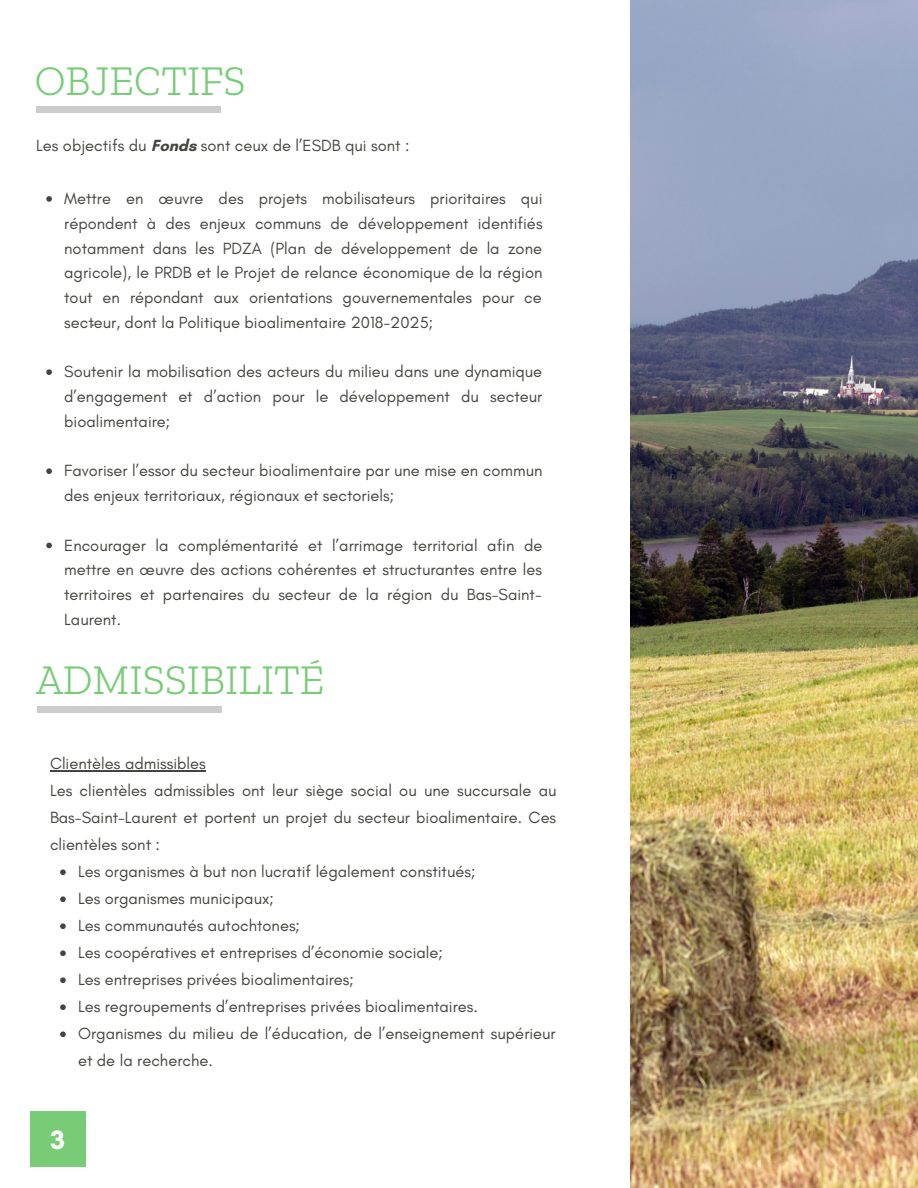
<style>
.page{position:relative;width:918px;height:1188px;background:#fff}
.page>*{position:absolute;margin:0;border:0;box-sizing:border-box;transform-origin:0 0}
.t1{font:300 42px "Zilla Slab";color:#78cc76}
.t2{font:700 27px "Glacial Indifference";color:#fff}
.t3{font:17.55px "Glacial Indifference";color:#444440}
.t4{font:16.5px/24.8px "Glacial Indifference";color:#444440;text-align:justify}
.s1{font-weight:700}
</style>
<div class="page">
<img style="left:631px;top:0;width:287px;height:1188px">
<div style="left:36px;top:106px;width:185px;height:7px;background:#ccc"></div>
<svg style="left:46px;top:196px;width:6px;height:6px"></svg>
<svg style="left:46px;top:369px;width:6px;height:6px"></svg>
<svg style="left:46px;top:468px;width:6px;height:6px"></svg>
<svg style="left:46px;top:543px;width:6px;height:5px"></svg>
<div style="left:38px;top:706px;width:184px;height:6px;background:#ccc"></div>
<svg style="left:60px;top:869px;width:6px;height:6px"></svg>
<svg style="left:60px;top:896px;width:6px;height:6px"></svg>
<svg style="left:60px;top:923px;width:6px;height:6px"></svg>
<svg style="left:60px;top:950px;width:6px;height:6px"></svg>
<svg style="left:60px;top:977px;width:6px;height:6px"></svg>
<svg style="left:60px;top:1004px;width:6px;height:6px"></svg>
<svg style="left:60px;top:1031px;width:6px;height:6px"></svg>
<hr style="left:50px;top:770px;width:156px;height:2px;background:#444440">
<div style="left:30px;top:1112px;width:55px;height:55px;background:#78cc76"></div>
<h1 class="t1" style="left:35px;top:55px;width:212px">OBJECTIFS</h1>
<p class="t4" style="left:36px;top:133px;width:375px">Les objectifs du <span class="s1">Fonds</span> sont ceux de l’ESDB qui sont :</p>
<p class="t4" style="left:64px;top:186px;width:480px">Mettre en œuvre des projets mobilisateurs prioritaires qui répondent à des enjeux communs de développement identifiés notamment dans les PDZA (Plan de développement de la zone agricole), le PRDB et le Projet de relance économique de la région tout en répondant aux orientations gouvernementales pour ce secteur, dont la Politique bioalimentaire 2018-2025;</p>
<p class="t4" style="left:64px;top:359px;width:480px">Soutenir la mobilisation des acteurs du milieu dans une dynamique d’engagement et d’action pour le développement du secteur bioalimentaire;</p>
<p class="t4" style="left:64px;top:458px;width:480px">Favoriser l’essor du secteur bioalimentaire par une mise en commun des enjeux territoriaux, régionaux et sectoriels;</p>
<p class="t4" style="left:64px;top:532px;width:480px">Encourager la complémentarité et l’arrimage territorial afin de mettre en œuvre des actions cohérentes et structurantes entre les territoires et partenaires du secteur de la région du Bas-Saint-Laurent.</p>
<p class="t3" style="left:90px;top:310px;width:6px">.</p>
<h1 class="t1" style="left:36px;top:655px;width:290px">ADMISSIBILITÉ</h1>
<p class="t4" style="left:50px;top:750px;width:508px;line-height:27px;text-align:left">Clientèles admissibles<br>Les clientèles admissibles ont leur siège social ou une succursale au Bas-Saint-Laurent et portent un projet du secteur bioalimentaire. Ces clientèles sont :</p>
<p class="t4" style="left:78px;top:858px;width:479px;line-height:27px;text-align:left">Les organismes à but non lucratif légalement constitués;<br>Les organismes municipaux;<br>Les communautés autochtones;<br>Les coopératives et entreprises d’économie sociale;<br>Les entreprises privées bioalimentaires;<br>Les regroupements d’entreprises privées bioalimentaires.<br>Organismes du milieu de l’éducation, de l’enseignement supérieur et de la recherche.</p>
<h2 class="t2" style="left:50px;top:1123px;width:16px">3</h2>
</div>
